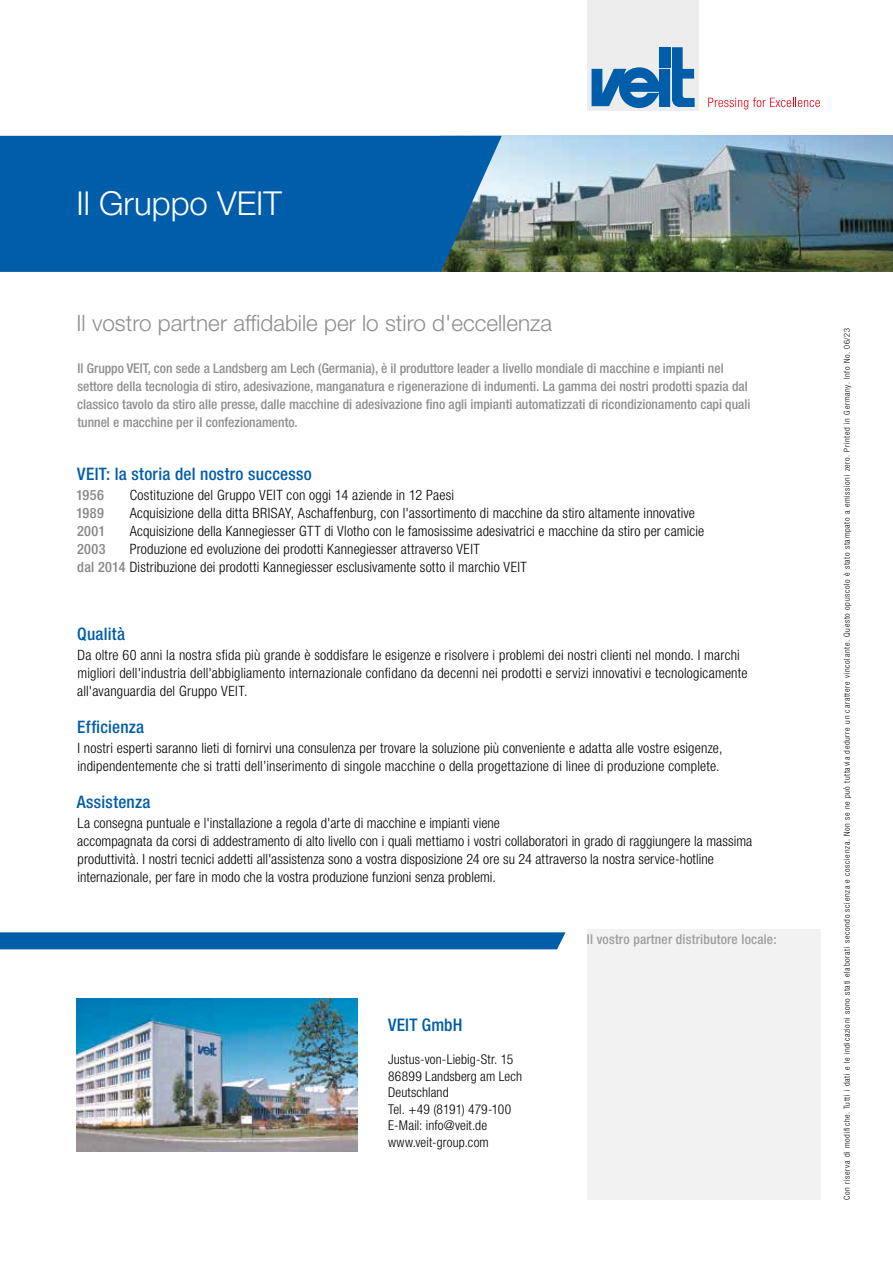
<style>
.page{position:relative;width:893px;height:1263px;background:#fff}
.page>*{position:absolute;margin:0;border:0;box-sizing:border-box;transform-origin:0 0}
.t1{font:300 33px "Helvetica Neue LT Std";color:#fff}
.t2{font:300 22.5px "Helvetica Neue LT Std";color:#8e8e8d}
.t3{font:500 condensed 17.4px "Helvetica Neue LT Std";letter-spacing:.01em;color:#005da9}
.t4{font:500 condensed 17.25px "Helvetica Neue LT Std";letter-spacing:.015em;color:#005da9}
.t5{font:300 condensed 14.25px/18px "Helvetica Neue LT Std";letter-spacing:.015em;color:#000}
.t6{font:500 condensed 14.25px "Helvetica Neue LT Std";letter-spacing:.03em;color:#878787}
.t7{font:500 condensed 13.5px/18px "Helvetica Neue LT Std";color:#8e8e8d}
.t8{font:300 condensed 13.5px/16.5px "Helvetica Neue LT Std";letter-spacing:.01em;color:#000}
.t9{font:500 condensed 13.5px "Helvetica Neue LT Std";letter-spacing:.015em;color:#9d9d9c}
.t10{font:300 condensed 8.25px "Helvetica Neue LT Std";letter-spacing:.08em;color:#000}
.s1{font-weight:500;color:#878787}
</style>
<div class="page">
<div style="left:587px;top:0;width:111px;height:111px;background:#ededed"></div>
<svg style="left:592px;top:47px;width:103px;height:61px"></svg>
<div style="left:659px;top:47px;width:11px;height:20px;background:#005da9"></div>
<svg style="left:708px;top:98px;width:112px;height:11px"></svg>
<div style="left:0;top:932px;width:566px;height:17px;background:#005da9"></div>
<img style="left:502px;top:136px;width:391px;height:136px">
<div style="left:0;top:136px;width:502px;height:136px;background:#005da9"></div>
<div style="left:587px;top:929px;width:234px;height:270px;background:#f2f2f2"></div>
<img style="left:77px;top:998px;width:280px;height:153px">
<h1 class="t1" style="left:77px;top:183px;width:207px">Il Gruppo VEIT</h1>
<h2 class="t2" style="left:77px;top:310px;width:477px">Il vostro partner affidabile per lo stiro d'eccellenza</h2>
<p class="t7" style="left:77px;top:359px;width:675px">Il Gruppo VEIT, con sede a Landsberg am Lech (Germania), è il produttore leader a livello mondiale di macchine e impianti nel settore della tecnologia di stiro, adesivazione, manganatura e rigenerazione di indumenti. La gamma dei nostri prodotti spazia dal classico tavolo da stiro alle presse, dalle macchine di adesivazione fino agli impianti automatizzati di ricondizionamento capi quali tunnel e macchine per il confezionamento.</p>
<p class="t4" style="left:77px;top:464px;width:236px">VEIT: la storia del nostro successo</p>
<p class="t6" style="left:76px;top:487px;width:30px">1956</p>
<p class="t5" style="left:130px;top:486px;width:326px">Costituzione del Gruppo VEIT con oggi 14 aziende in 12 Paesi</p>
<p class="t6" style="left:76px;top:505px;width:29px">1989</p>
<p class="t5" style="left:130px;top:504px;width:567px">Acquisizione della ditta BRISAY, Aschaffenburg, con l'assortimento di macchine da stiro altamente innovative</p>
<p class="t6" style="left:77px;top:523px;width:30px">2001</p>
<p class="t5" style="left:130px;top:522px;width:576px">Acquisizione della Kannegiesser GTT di Vlotho con le famosissime adesivatrici e macchine da stiro per camicie</p>
<p class="t6" style="left:77px;top:541px;width:30px">2003</p>
<p class="t5" style="left:77px;top:540px;width:451px;text-align:center">Produzione ed evoluzione dei prodotti Kannegiesser attraverso VEIT<br><span class="s1">dal 2014</span> Distribuzione dei prodotti Kannegiesser esclusivamente sotto il marchio VEIT</p>
<p class="t4" style="left:77px;top:624px;width:49px">Qualità</p>
<p class="t5" style="left:77px;top:646px;width:672px">Da oltre 60 anni la nostra sfida più grande è soddisfare le esigenze e risolvere i problemi dei nostri clienti nel mondo. I marchi migliori dell'industria dell'abbigliamento internazionale confidano da decenni nei prodotti e servizi innovativi e tecnologicamente all'avanguardia del Gruppo VEIT.</p>
<p class="t4" style="left:77px;top:717px;width:68px">Efficienza</p>
<p class="t5" style="left:77px;top:739px;width:646px">I nostri esperti saranno lieti di fornirvi una consulenza per trovare la soluzione più conveniente e adatta alle vostre esigenze, indipendentemente che si tratti dell’inserimento di singole macchine o della progettazione di linee di produzione complete.</p>
<p class="t4" style="left:77px;top:791px;width:75px">Assistenza</p>
<p class="t5" style="left:77px;top:814px;width:677px">La consegna puntuale e l'installazione a regola d'arte di macchine e impianti viene<br>accompagnata da corsi di addestramento di alto livello con i quali mettiamo i vostri collaboratori in grado di raggiungere la massima produttività. I nostri tecnici addetti all'assistenza sono a vostra disposizione 24 ore su 24 attraverso la nostra service-hotline internazionale, per fare in modo che la vostra produzione funzioni senza problemi.</p>
<p class="t3" style="left:388px;top:1015px;width:76px">VEIT GmbH</p>
<p class="t8" style="left:388px;top:1051px;width:136px">Justus-von-Liebig-Str. 15<br>86899 Landsberg am Lech<br>Deutschland<br>Tel. +49 (8191) 479-100<br>E-Mail: info@veit.de www.veit-group. com</p>
<p class="t9" style="left:587px;top:931px;width:191px">Il vostro partner distributore locale:</p>
<p class="t10" style="left:842px;top:1200px;width:873px;rotate:-90deg">Con riserva di modifiche. Tutti i dati e le indicazioni sono stati elaborati secondo scienza e coscienza. Non se ne può tuttavia dedurre un carattere vincolante. Questo opuscolo è stato stampato a emissioni zero. Printed in Germany. Info No. 06/23</p>
</div>
